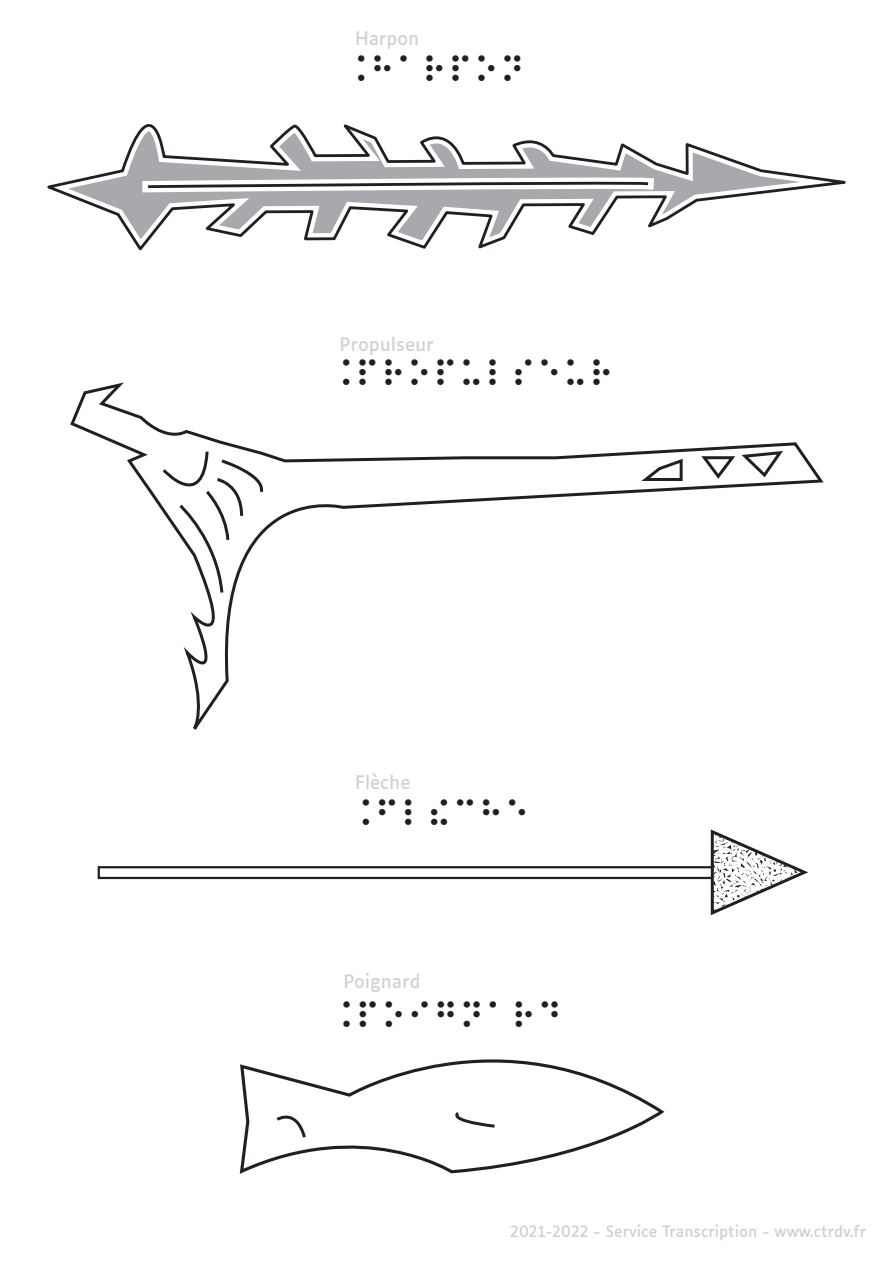
<style>
.page{position:relative;width:893px;height:1263px;background:#fff}
.page>*{position:absolute;margin:0;border:0;box-sizing:border-box;transform-origin:0 0}
.t1{font:36px "braille 2006 INSHEA";color:#231f20}
.t2{font:18px "Luciole";color:#d1d2d4}
.t3{font:15px "Luciole";color:#ced0d3}
</style>
<div class="page">
<svg style="left:239px;top:1059px;width:426px;height:115px"></svg>
<svg style="left:47px;top:124px;width:799px;height:127px"></svg>
<svg style="left:137px;top:174px;width:524px;height:24px"></svg>
<svg style="left:70px;top:382px;width:754px;height:347px"></svg>
<svg style="left:611px;top:438px;width:194px;height:58px"></svg>
<svg style="left:152px;top:439px;width:118px;height:166px"></svg>
<div style="left:98px;top:866px;width:615px;height:13px;border:2px solid #231f20"></div>
<svg style="left:708px;top:829px;width:100px;height:86px"></svg>
<svg style="left:262px;top:1104px;width:61px;height:51px"></svg>
<svg style="left:443px;top:1098px;width:68px;height:45px"></svg>
<p class="t2" style="left:355px;top:22px;width:66px">Harpon</p>
<h1 class="t1" style="left:343px;top:48px;width:184px">¨HARPON</h1>
<p class="t2" style="left:340px;top:328px;width:96px">Propulseur</p>
<h1 class="t1" style="left:328px;top:353px;width:287px">¨PROPULSEUR</h1>
<p class="t2" style="left:355px;top:766px;width:57px">Flèche</p>
<h1 class="t1" style="left:348px;top:793px;width:184px">¨FLÈCHE</h1>
<p class="t2" style="left:344px;top:965px;width:78px">Poignard</p>
<h1 class="t1" style="left:329px;top:995px;width:236px">¨POIGNARD</h1>
<p class="t3" style="left:510px;top:1218px;width:357px">2021-2022 - Service Transcription - www.ctrdv.fr</p>
</div>
